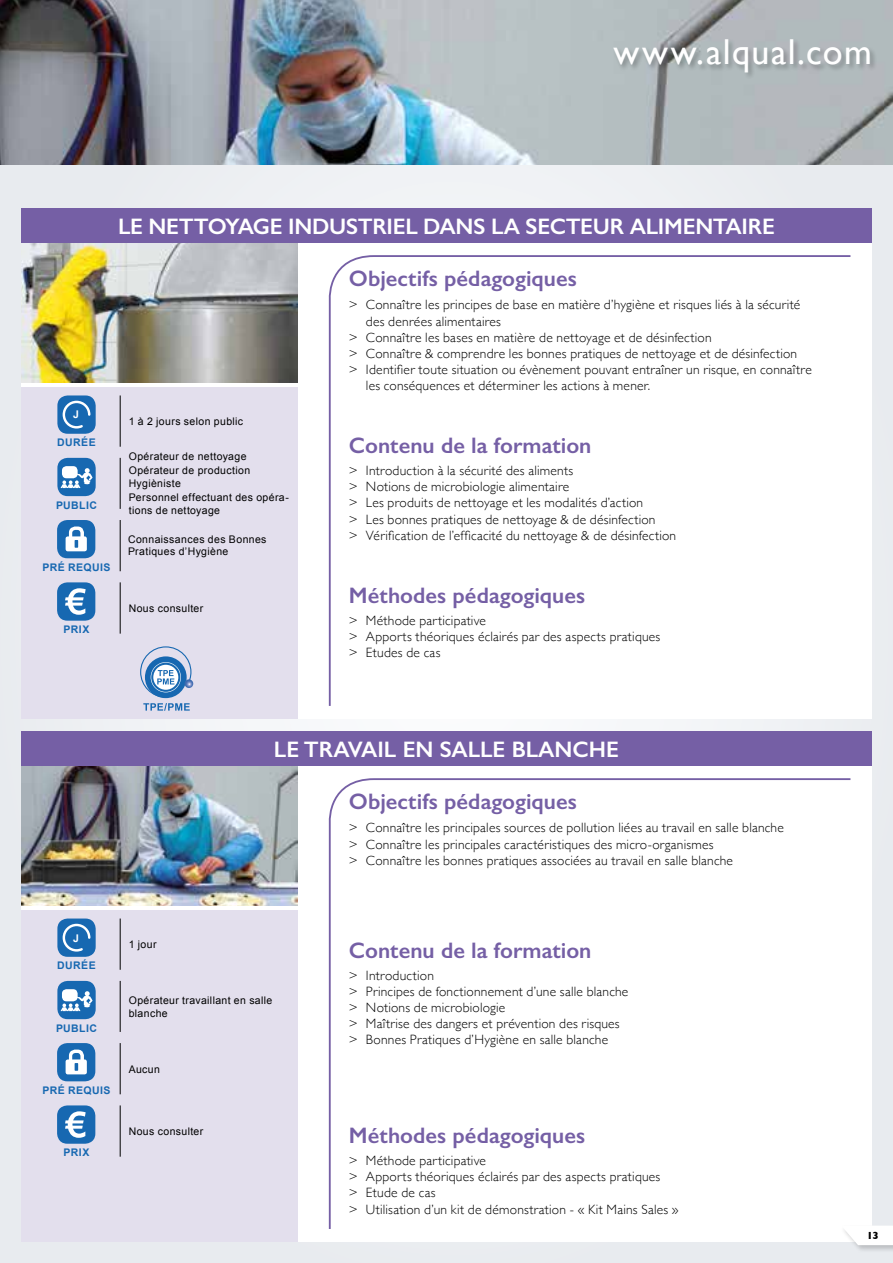
<style>
.page{position:relative;width:893px;height:1263px;background:#e9ecef}
.page>*{position:absolute;margin:0;border:0;box-sizing:border-box;transform-origin:0 0}
.t1{font:36px "Gill Sans";letter-spacing:.04em;color:#fff}
.t2{font:600 22.5px "Gill Sans";color:#755fa5}
.t3{font:600 22.5px "Gill Sans";letter-spacing:-.01em;color:#fff}
.t4{font:300 13.5px/16.2px "Gill Sans";letter-spacing:.015em;color:#000}
.t5{font:10.5px/13.5px "Arial";letter-spacing:.035em;color:#000}
.t6{font:700 10.5px "Arial";letter-spacing:.04em;color:#1768b1}
.t7{font:700 10.5px "Arial";color:#fff}
.t8{font:700 10.5px "Gill Sans";color:#000}
</style>
<div class="page">
<img style="left:0;top:0;width:893px;height:165px">
<div style="left:612px;top:38px;width:265px;height:42px;background:#000;opacity:.25"></div>
<div style="left:21px;top:208px;width:851px;height:511px;background:#fff"></div>
<div style="left:21px;top:731px;width:851px;height:511px;background:#fff"></div>
<div style="left:21px;top:387px;width:277px;height:332px;background:#e3dfed"></div>
<div style="left:21px;top:910px;width:277px;height:332px;background:#e3dfed"></div>
<img style="left:21px;top:242px;width:277px;height:141px">
<img style="left:21px;top:765px;width:277px;height:141px">
<svg style="left:328px;top:778px;width:523px;height:451px"></svg>
<svg style="left:328px;top:255px;width:523px;height:451px"></svg>
<div style="left:21px;top:731px;width:851px;height:34px;background:#755fa5"></div>
<div style="left:21px;top:208px;width:851px;height:34px;background:#755fa5"></div>
<div style="left:57px;top:458px;width:39px;height:38px;background:#1768b1;border-radius:10px"></div>
<div style="left:62px;top:466px;width:16px;height:12px;background:#fff;border-radius:4px"></div>
<svg style="left:61px;top:468px;width:32px;height:20px"></svg>
<hr style="left:120px;top:458px;width:1px;height:51px;background:#000">
<div style="left:57px;top:981px;width:39px;height:38px;background:#1768b1;border-radius:10px"></div>
<div style="left:62px;top:989px;width:16px;height:12px;background:#fff;border-radius:4px"></div>
<svg style="left:61px;top:991px;width:32px;height:20px"></svg>
<hr style="left:120px;top:981px;width:1px;height:51px;background:#000">
<div style="left:57px;top:582px;width:38px;height:39px;background:#1768b1;border-radius:10px"></div>
<svg style="left:65px;top:588px;width:21px;height:27px"></svg>
<hr style="left:120px;top:582px;width:1px;height:52px;background:#000">
<div style="left:57px;top:1105px;width:38px;height:39px;background:#1768b1;border-radius:10px"></div>
<svg style="left:65px;top:1111px;width:21px;height:27px"></svg>
<hr style="left:120px;top:1105px;width:1px;height:52px;background:#000">
<div style="left:57px;top:395px;width:39px;height:39px;background:#1768b1;border-radius:10px"></div>
<svg style="left:62px;top:400px;width:29px;height:29px"></svg>
<hr style="left:120px;top:395px;width:1px;height:52px;background:#000">
<div style="left:57px;top:918px;width:39px;height:39px;background:#1768b1;border-radius:10px"></div>
<svg style="left:62px;top:923px;width:29px;height:29px"></svg>
<hr style="left:120px;top:918px;width:1px;height:52px;background:#000">
<div style="left:57px;top:520px;width:38px;height:38px;background:#1768b1;border-radius:10px"></div>
<hr style="left:120px;top:520px;width:1px;height:51px;background:#000">
<svg style="left:66px;top:526px;width:21px;height:25px"></svg>
<div style="left:57px;top:1043px;width:38px;height:38px;background:#1768b1;border-radius:10px"></div>
<hr style="left:120px;top:1043px;width:1px;height:51px;background:#000">
<svg style="left:66px;top:1049px;width:21px;height:25px"></svg>
<svg style="left:140px;top:646px;width:53px;height:65px"></svg>
<div style="left:840px;top:1224px;width:53px;height:29px;background:#000;opacity:.2"></div>
<svg style="left:841px;top:1225px;width:52px;height:20px"></svg>
<h1 class="t1" style="left:614px;top:31px;width:260px">www.alqual.com</h1>
<h2 class="t3" style="left:118px;top:212px;width:658px">LE NETTOYAGE INDUSTRIEL DANS LA SECTEUR ALIMENTAIRE</h2>
<p class="t7" style="left:73px;top:408px;width:7px">J</p>
<p class="t6" style="left:57px;top:435px;width:40px">DURÉE</p>
<p class="t6" style="left:56px;top:498px;width:43px">PUBLIC</p>
<p class="t6" style="left:43px;top:560px;width:70px">PRÉ REQUIS</p>
<p class="t6" style="left:64px;top:623px;width:27px">PRIX</p>
<p class="t5" style="left:129px;top:415px;width:116px">1 à 2 jours selon public</p>
<p class="t5" style="left:129px;top:450px;width:162px">Opérateur de nettoyage<br>Opérateur de production<br>Hygièniste<br>Personnel effectuant des opéra&shy;tions de nettoyage</p>
<p class="t5" style="left:128px;top:534px;width:140px;line-height:12px">Connaissances des Bonnes<br>Pratiques d’Hygiène</p>
<p class="t5" style="left:129px;top:601px;width:76px">Nous consulter</p>
<h2 class="t2" style="left:349px;top:265px;width:229px">Objectifs pédagogiques</h2>
<p class="t4" style="left:349px;top:296px;width:453px">&gt; Connaître les principes de base en matière d’hygiène et risques liés à la sécurité</p>
<p class="t4" style="left:366px;top:312px;width:137px">des denrées alimentaires</p>
<p class="t4" style="left:349px;top:329px;width:364px">&gt; Connaître les bases en matière de nettoyage et de désinfection</p>
<p class="t4" style="left:349px;top:345px;width:450px">&gt; Connaître &amp; comprendre les bonnes pratiques de nettoyage et de désinfection</p>
<p class="t4" style="left:349px;top:361px;width:464px">&gt; Identifier toute situation ou évènement pouvant entraîner un risque, en connaître</p>
<p class="t4" style="left:366px;top:377px;width:286px">les conséquences et déterminer les actions à mener.</p>
<h2 class="t2" style="left:349px;top:432px;width:244px">Contenu de la formation</h2>
<p class="t4" style="left:349px;top:462px;width:329px">&gt; Introduction à la sécurité des aliments<br>&gt; Notions de microbiologie alimentaire<br>&gt; Les produits de nettoyage et les modalités d’action<br>&gt; Les bonnes pratiques de nettoyage &amp; de désinfection<br>&gt; Vérification de l’efficacité du nettoyage &amp; de désinfection</p>
<h2 class="t2" style="left:349px;top:582px;width:238px">Méthodes pédagogiques</h2>
<p class="t4" style="left:349px;top:612px;width:313px">&gt; Méthode participative<br>&gt; Apports théoriques éclairés par des aspects pratiques &gt; Etudes de cas</p>
<h2 class="t3" style="left:274px;top:736px;width:347px">LE TRAVAIL EN SALLE BLANCHE</h2>
<h2 class="t2" style="left:349px;top:788px;width:229px">Objectifs pédagogiques</h2>
<p class="t4" style="left:349px;top:819px;width:436px">&gt; Connaître les principales sources de pollution liées au travail en salle blanche &gt; Connaître les principales caractéristiques des micro-organismes<br>&gt; Connaître les bonnes pratiques associées au travail en salle blanche</p>
<p class="t7" style="left:73px;top:931px;width:7px">J</p>
<p class="t6" style="left:57px;top:958px;width:40px">DURÉE</p>
<p class="t6" style="left:56px;top:1021px;width:43px">PUBLIC</p>
<p class="t6" style="left:43px;top:1083px;width:70px">PRÉ REQUIS</p>
<p class="t6" style="left:64px;top:1146px;width:27px">PRIX</p>
<p class="t5" style="left:129px;top:938px;width:29px">1 jour</p>
<p class="t5" style="left:129px;top:993px;width:145px">Opérateur travaillant en salle blanche</p>
<p class="t5" style="left:129px;top:1062px;width:33px">Aucun</p>
<p class="t5" style="left:129px;top:1124px;width:76px">Nous consulter</p>
<h2 class="t2" style="left:349px;top:937px;width:244px">Contenu de la formation</h2>
<p class="t4" style="left:349px;top:966px;width:281px">&gt; Introduction<br>&gt; Principes de fonctionnement d’une salle blanche &gt; Notions de microbiologie<br>&gt; Maîtrise des dangers et prévention des risques &gt; Bonnes Pratiques d’Hygiène en salle blanche</p>
<h2 class="t2" style="left:349px;top:1122px;width:238px">Méthodes pédagogiques</h2>
<p class="t4" style="left:349px;top:1152px;width:331px">&gt; Méthode participative<br>&gt; Apports théoriques éclairés par des aspects pratiques<br>&gt; Etude de cas<br>&gt; Utilisation d’un kit de démonstration - « Kit Mains Sales »</p>
<p class="t8" style="left:867px;top:1227px;width:14px">13</p>
</div>
